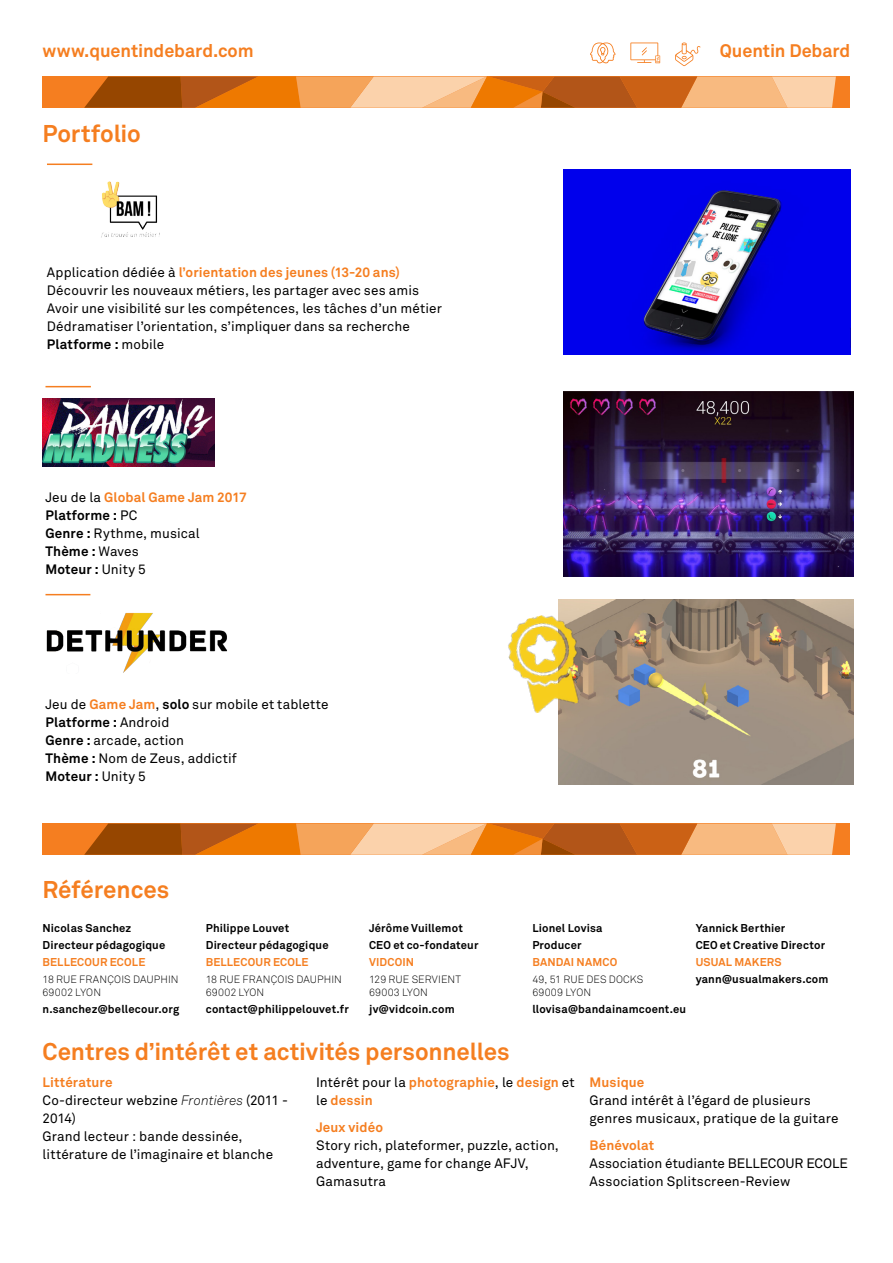
<style>
.page{position:relative;width:893px;height:1263px;background:#fff}
.page>*{position:absolute;margin:0;border:0;box-sizing:border-box;transform-origin:0 0}
.t1{font:700 24px "Akkurat";letter-spacing:-.005em;color:#f57e20}
.t2{font:700 18px "Akkurat";letter-spacing:-.005em;color:#f57e20}
.t3{font:13.5px/18px "Akkurat";letter-spacing:.005em;color:#000}
.t4{font:700 13.5px/18px "Akkurat";letter-spacing:.01em;color:#f57e20}
.t5{font:700 11.25px/17px "Akkurat";letter-spacing:.015em;color:#000}
.t6{font:700 11.25px "Akkurat";letter-spacing:.015em;color:#f57e20}
.t7{font:300 10.5px/12.8px "Akkurat";letter-spacing:.01em;color:#000}
.s1{font-weight:700;color:#f57e20}
.s2{font-weight:700}
.s3{font-weight:300;font-style:italic}
.s4{font-weight:400;color:#000}
</style>
<div class="page">
<div style="left:43px;top:77px;width:807px;height:31px;background:#f57e20"></div>
<svg style="left:84px;top:77px;width:752px;height:31px"></svg>
<div style="left:43px;top:823px;width:807px;height:32px;background:#f57e20"></div>
<svg style="left:84px;top:823px;width:752px;height:32px"></svg>
<svg style="left:590px;top:43px;width:26px;height:20px"></svg>
<svg style="left:675px;top:43px;width:26px;height:23px"></svg>
<svg style="left:630px;top:43px;width:30px;height:20px"></svg>
<img style="left:46px;top:612px;width:181px;height:61px">
<img style="left:558px;top:599px;width:295px;height:186px">
<img style="left:508px;top:606px;width:95px;height:113px">
<hr style="left:45px;top:594px;width:45px;height:1px;background:#f57e20">
<img style="left:43px;top:398px;width:171px;height:68px">
<hr style="left:45px;top:386px;width:46px;height:1px;background:#f57e20">
<img style="left:564px;top:392px;width:289px;height:185px">
<img style="left:101px;top:181px;width:59px;height:57px">
<hr style="left:47px;top:164px;width:45px;height:1px;background:#f57e20">
<img style="left:564px;top:170px;width:286px;height:185px">
<h2 class="t2" style="left:43px;top:39px;width:213px">www.quentindebard.com</h2>
<h2 class="t2" style="left:720px;top:39px;width:132px">Quentin Debard</h2>
<h1 class="t1" style="left:43px;top:118px;width:100px">Portfolio</h1>
<p class="t3" style="left:47px;top:263px;width:396px">Application dédiée à <span class="s1">l’orientation des jeunes (13-20 ans)<br></span>Découvrir les nouveaux métiers, les partager avec ses amis Avoir une visibilité sur les compétences, les tâches d’un métier Dédramatiser l’orientation, s’impliquer dans sa recherche <span class="s2">Platforme :</span> mobile</p>
<p class="t3" style="left:45px;top:488px;width:203px">Jeu de la <span class="s1">Global Game Jam 2017<br></span><span class="s2">Platforme :</span> PC<br><span class="s2">Genre :</span> Rythme, musical<br><span class="s2">Thème :</span> Waves<br><span class="s2">Moteur :</span> Unity 5</p>
<p class="t3" style="left:45px;top:695px;width:285px">Jeu de <span class="s1">Game Jam</span>, <span class="s2">solo</span> sur mobile et tablette<br><span class="s2">Platforme :</span> Android<br><span class="s2">Genre :</span> arcade, action<br><span class="s2">Thème :</span> Nom de Zeus, addictif<br><span class="s2">Moteur :</span> Unity 5</p>
<h1 class="t1" style="left:43px;top:874px;width:128px">Références</h1>
<p class="t5" style="left:43px;top:919px;width:124px">Nicolas Sanchez<br>Directeur pédagogique</p>
<p class="t6" style="left:43px;top:955px;width:104px">BELLECOUR ECOLE</p>
<p class="t7" style="left:43px;top:973px;width:138px">18 RUE FRANÇOIS DAUPHIN<br>69002 LYON</p>
<p class="t5" style="left:43px;top:1000px;width:138px">n.sanchez@bellecour.org</p>
<p class="t5" style="left:206px;top:919px;width:124px">Philippe Louvet<br>Directeur pédagogique</p>
<p class="t6" style="left:206px;top:955px;width:104px">BELLECOUR ECOLE</p>
<p class="t7" style="left:206px;top:973px;width:138px">18 RUE FRANÇOIS DAUPHIN<br>69002 LYON</p>
<p class="t5" style="left:206px;top:1000px;width:144px">contact@philippelouvet.fr</p>
<p class="t5" style="left:369px;top:919px;width:111px">Jérôme Vuillemot<br>CEO et co-fondateur</p>
<p class="t6" style="left:369px;top:955px;width:46px">VIDCOIN</p>
<p class="t7" style="left:369px;top:973px;width:94px">129 RUE SERVIENT<br>69003 LYON</p>
<p class="t5" style="left:369px;top:1000px;width:87px">jv@vidcoin.com</p>
<h1 class="t1" style="left:43px;top:1036px;width:468px">Centres d’intérêt et activités personnelles</h1>
<p class="t5" style="left:532px;top:919px;width:72px">Lionel Lovisa<br>Producer</p>
<p class="t6" style="left:532px;top:955px;width:86px">BANDAI NAMCO</p>
<p class="t7" style="left:532px;top:973px;width:113px">49, 51 RUE DES DOCKS<br>69009 LYON</p>
<p class="t5" style="left:532px;top:1000px;width:155px">llovisa@bandainamcoent.eu</p>
<p class="t5" style="left:696px;top:919px;width:131px">Yannick Berthier<br>CEO et Creative Director</p>
<p class="t6" style="left:696px;top:955px;width:88px">USUAL MAKERS</p>
<p class="t5" style="left:696px;top:970px;width:134px">yann@usualmakers.com</p>
<p class="t3" style="left:43px;top:1073px;width:247px"><span class="s1">Littérature<br></span>Co-directeur webzine <span class="s3">Frontières</span> (2011 -<br>2014)<br>Grand lecteur : bande dessinée, littérature de l’imaginaire et blanche</p>
<p class="t4" style="left:316px;top:1073px;width:260px"><span class="s4">Intérêt pour la</span> photographie<span class="s4">, le</span> design <span class="s4">et le</span> dessin</p>
<p class="t4" style="left:316px;top:1118px;width:69px">Jeux vidéo</p>
<p class="t3" style="left:316px;top:1136px;width:244px">Story rich, plateformer, puzzle, action, adventure, game for change AFJV,<br>Gamasutra</p>
<p class="t4" style="left:590px;top:1073px;width:56px">Musique</p>
<p class="t3" style="left:590px;top:1091px;width:250px">Grand intérêt à l’égard de plusieurs genres musicaux, pratique de la guitare</p>
<p class="t4" style="left:590px;top:1136px;width:66px">Bénévolat</p>
<p class="t3" style="left:590px;top:1154px;width:260px">Association étudiante BELLECOUR ECOLE<br>Association Splitscreen-Review</p>
</div>
